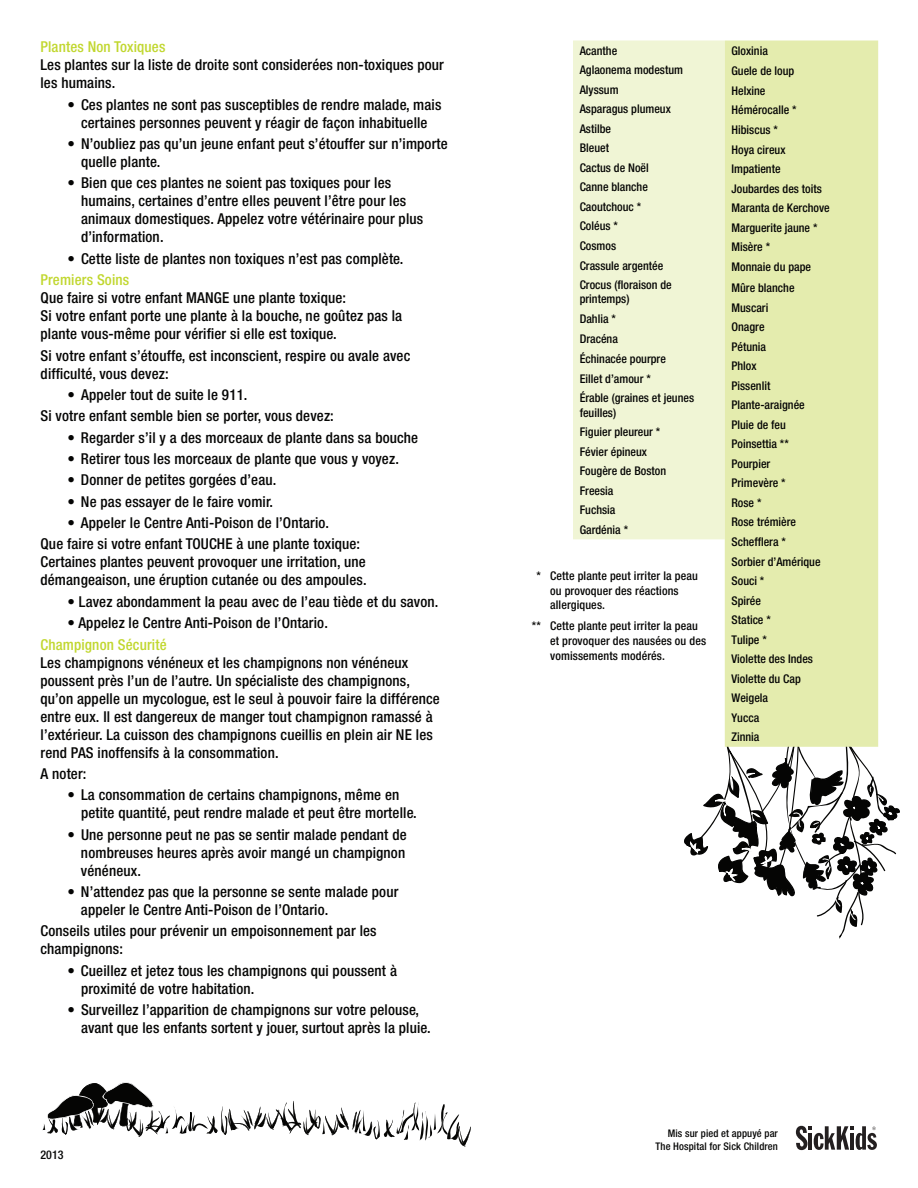
<style>
.page{position:relative;width:918px;height:1188px;background:#fff}
.page>*{position:absolute;margin:0;border:0;box-sizing:border-box;transform-origin:0 0}
.t1{font:500 condensed 15px/18px "Helvetica Neue";letter-spacing:.01em;color:#050504}
.t2{font:500 condensed 15px "Helvetica Neue";letter-spacing:.01em;color:#c1d72f}
.t3{font:500 condensed 12px/19.5px "Helvetica Neue";color:#050504}
.t4{font:500 condensed 10.5px/12.6px "Helvetica Neue";letter-spacing:.01em;color:#050504;text-align:right}
</style>
<div class="page">
<svg style="left:684px;top:682px;width:216px;height:257px"></svg>
<div style="left:573px;top:40px;width:152px;height:499px;background:#f0f5d5"></div>
<div style="left:725px;top:40px;width:153px;height:707px;background:#e4ecae"></div>
<svg style="left:42px;top:1082px;width:429px;height:65px"></svg>
<svg style="left:796px;top:1126px;width:81px;height:24px"></svg>
<p class="t2" style="left:40px;top:38px;width:126px">Plantes Non Toxiques</p>
<p class="t1" style="left:40px;top:56px;width:405px">Les plantes sur la liste de droite sont considerées non-toxiques pour les humains.</p>
<p class="t1" style="left:68px;top:95px;width:375px;text-align:center">• Ces plantes ne sont pas susceptibles de rendre malade, mais certaines personnes peuvent y réagir de façon inhabituelle</p>
<p class="t1" style="left:81px;top:134px;width:368px;text-indent:-13px">• N’oubliez pas qu’un jeune enfant peut s’étouffer sur n’importe quelle plante.</p>
<p class="t1" style="left:81px;top:174px;width:344px;text-indent:-13px">• Bien que ces plantes ne soient pas toxiques pour les humains, certaines d’entre elles peuvent l’être pour les animaux domestiques. Appelez votre vétérinaire pour plus d’information.</p>
<p class="t1" style="left:68px;top:249px;width:337px">• Cette liste de plantes non toxiques n’est pas complète.</p>
<p class="t2" style="left:41px;top:271px;width:90px">Premiers Soins</p>
<p class="t1" style="left:41px;top:289px;width:363px">Que faire si votre enfant MANGE une plante toxique:<br>Si votre enfant porte une plante à la bouche, ne goûtez pas la plante vous-même pour vérifier si elle est toxique.</p>
<p class="t1" style="left:41px;top:346px;width:371px">Si votre enfant s’étouffe, est inconscient, respire ou avale avec difficulté, vous devez:</p>
<p class="t1" style="left:40px;top:384px;width:295px;line-height:21.3px;text-indent:27px">• Appeler tout de suite le 911.<br>Si votre enfant semble bien se porter, vous devez:</p>
<p class="t1" style="left:68px;top:428px;width:352px">• Regarder s’il y a des morceaux de plante dans sa bouche</p>
<p class="t1" style="left:68px;top:449px;width:333px">• Retirer tous les morceaux de plante que vous y voyez.</p>
<p class="t1" style="left:68px;top:471px;width:210px">• Donner de petites gorgées d’eau.</p>
<p class="t1" style="left:68px;top:492px;width:207px">• Ne pas essayer de le faire vomir.</p>
<p class="t1" style="left:40px;top:512px;width:321px;line-height:21.3px;text-align:center">• Appeler le Centre Anti-Poison de l’Ontario.<br>Que faire si votre enfant TOUCHE à une plante toxique:</p>
<p class="t1" style="left:41px;top:553px;width:328px">Certaines plantes peuvent provoquer une irritation, une démangeaison, une éruption cutanée ou des ampoules.</p>
<p class="t1" style="left:68px;top:592px;width:372px">• Lavez abondamment la peau avec de l’eau tiède et du savon.</p>
<p class="t1" style="left:68px;top:614px;width:262px">• Appelez le Centre Anti-Poison de l’Ontario.</p>
<p class="t2" style="left:40px;top:635px;width:128px">Champignon Sécurité</p>
<p class="t1" style="left:41px;top:653px;width:401px">Les champignons vénéneux et les champignons non vénéneux poussent près l’un de l’autre. Un spécialiste des champignons, qu’on appelle un mycologue, est le seul à pouvoir faire la différence entre eux. Il est dangereux de manger tout champignon ramassé à l’extérieur. La cuisson des champignons cueillis en plein air NE les rend PAS inoffensifs à la consommation.</p>
<p class="t1" style="left:41px;top:764px;width:47px">A noter:</p>
<p class="t1" style="left:81px;top:786px;width:337px;text-indent:-14px">• La consommation de certains champignons, même en petite quantité, peut rendre malade et peut être mortelle.</p>
<p class="t1" style="left:81px;top:825px;width:327px;text-align:justify;text-indent:-13px">• Une personne peut ne pas se sentir malade pendant de nombreuses heures après avoir mangé un champignon vénéneux.</p>
<p class="t1" style="left:81px;top:883px;width:319px;text-indent:-13px">• N’attendez pas que la personne se sente malade pour appeler le Centre Anti-Poison de l’Ontario.</p>
<p class="t1" style="left:40px;top:922px;width:338px">Conseils utiles pour prévenir un empoisonnement par les champignons:</p>
<p class="t1" style="left:81px;top:961px;width:317px;text-indent:-13px">• Cueillez et jetez tous les champignons qui poussent à proximité de votre habitation.</p>
<p class="t1" style="left:81px;top:1001px;width:351px;text-indent:-13px">• Surveillez l’apparition de champignons sur votre pelouse, avant que les enfants sortent y jouer, surtout après la pluie.</p>
<p class="t3" style="left:40px;top:1145px;width:25px">2013</p>
<p class="t3" style="left:580px;top:40px;width:105px">Acanthe<br>Aglaonema modestum<br>Alyssum<br>Asparagus plumeux<br>Astilbe<br>Bleuet<br>Cactus de Noël<br>Canne blanche<br>Caoutchouc *<br>Coléus *<br>Cosmos<br>Crassule argentée<br>Crocus (floraison de</p>
<p class="t3" style="left:580px;top:289px;width:51px">printemps)<br>Dahlia *<br>Dracéna</p>
<p class="t3" style="left:580px;top:349px;width:116px">Échinacée pourpre<br>Eillet d’amour *<br>Érable (graines et jeunes</p>
<p class="t3" style="left:580px;top:403px;width:88px">feuilles)<br>Figuier pleureur *<br>Févier épineux<br>Fougère de Boston<br>Freesia<br>Fuchsia<br>Gardénia *</p>
<p class="t3" style="left:537px;top:566px;width:6px">*</p>
<p class="t3" style="left:532px;top:616px;width:10px">**</p>
<p class="t3" style="left:550px;top:569px;width:149px;line-height:14.4px">Cette plante peut irriter la peau ou provoquer des réactions allergiques.</p>
<p class="t3" style="left:550px;top:619px;width:158px;line-height:14.9px">Cette plante peut irriter la peau et provoquer des nausées ou des vomissements modérés.</p>
<p class="t3" style="left:732px;top:40px;width:64px;line-height:20.7px">Gloxinia<br>Guele de loup</p>
<p class="t3" style="left:732px;top:81px;width:100px">Helxine<br>Hémérocalle *<br>Hibiscus *<br>Hoya cireux<br>Impatiente<br>Joubardes des toits<br>Maranta de Kerchove<br>Marguerite jaune *<br>Misère *<br>Monnaie du pape</p>
<p class="t3" style="left:732px;top:278px;width:91px">Mûre blanche<br>Muscari<br>Onagre<br>Pétunia<br>Phlox<br>Pissenlit<br>Plante-araignée<br>Pluie de feu<br>Poinsettia **<br>Pourpier<br>Primevère *<br>Rose *<br>Rose trémière<br>Schefflera *<br>Sorbier d’Amérique<br>Souci *<br>Spirée<br>Statice *<br>Tulipe *<br>Violette des Indes<br>Violette du Cap<br>Weigela<br>Yucca<br>Zinnia</p>
<p class="t4" style="left:656px;top:1127px;width:124px">Mis sur pied et appuyé par<br>The Hospital for Sick Children</p>
</div>
